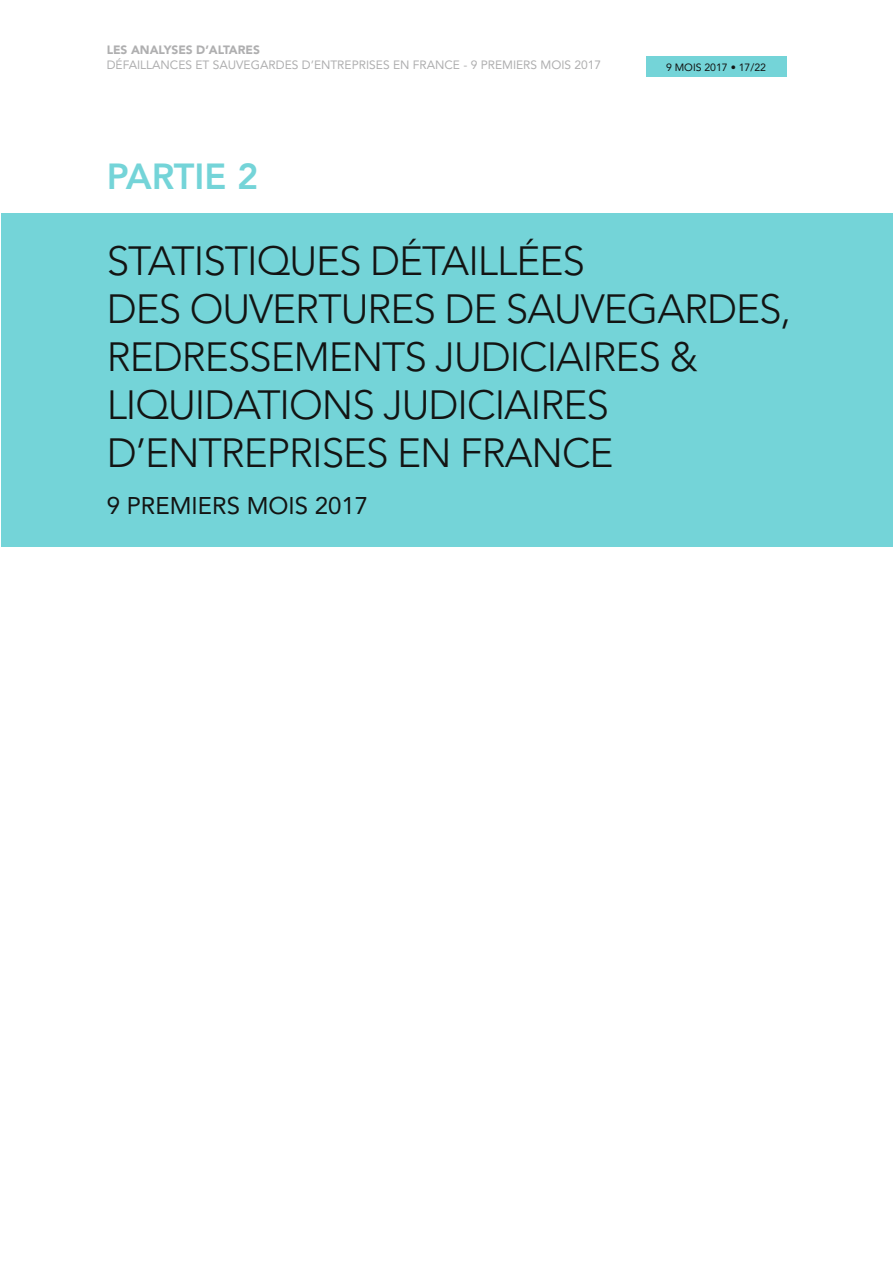
<style>
.page{position:relative;width:893px;height:1263px;background:#fff}
.page>*{position:absolute;margin:0;border:0;box-sizing:border-box;transform-origin:0 0}
.t1{font:300 40.5px/48px "Avenir";letter-spacing:-.025em;color:#131413}
.t2{font:800 36px "Avenir";color:#74d4d8}
.t3{font:24px "Avenir";color:#131413}
.t4{font:12px "Avenir";color:#afafb0}
.t5{font:900 12px "Avenir";color:#afafb0}
.t6{font:10.5px "Avenir";color:#131413}
</style>
<div class="page">
<div style="left:1px;top:213px;width:892px;height:333px;background:#74d4d8"></div>
<div style="left:646px;top:57px;width:140px;height:20px;background:#74d4d8"></div>
<p class="t5" style="left:107px;top:43px;width:73px">LES ANALYSES</p>
<p class="t5" style="left:196px;top:43px;width:65px">D’ALTARES</p>
<p class="t4" style="left:107px;top:57px;width:496px">DÉFAILLANCES ET SAUVEGARDES D’ENTREPRISES EN FRANCE - 9 PREMIERS MOIS 2017</p>
<p class="t2" style="left:107px;top:155px;width:153px">PARTIE 2</p>
<p class="t6" style="left:666px;top:61px;width:102px">9 MOIS 2017 • 17/22</p>
<p class="t1" style="left:107px;top:238px;width:686px">STATISTIQU ES DéTAILLées<br>DES OUVERTU RES DE SAUVEGARDES,<br>REDRESSEMENTS JU DICIAIRES &amp;<br>LIQU IDATIONS JUDICIAIRES<br>D’ENTREPRISES EN FRANCE</p>
<p class="t3" style="left:107px;top:492px;width:35px">9 PREMIERS</p>
<p class="t3" style="left:247px;top:492px;width:123px">MOIS 2017</p>
</div>
